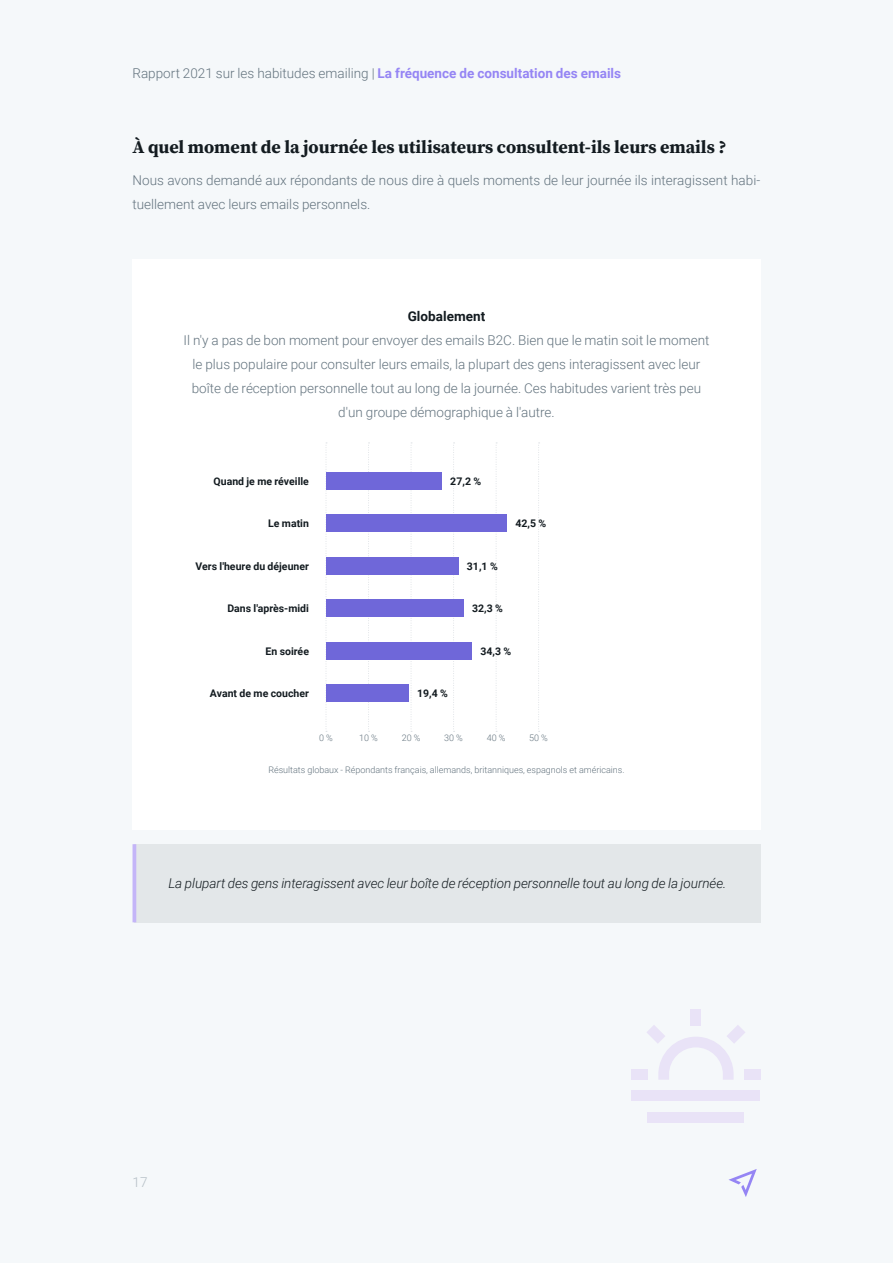
<style>
.page{position:relative;width:893px;height:1263px;background:#f5f8fa}
.page>*{position:absolute;margin:0;border:0;box-sizing:border-box;transform-origin:0 0}
.t1{font:700 18px "Source Serif Pro";color:#131b20}
.t2{font:300 13.5px/24px "Roboto";color:#63737e}
.t3{font:italic 300 13.5px "Roboto";letter-spacing:-.005em;color:#131b20}
.t4{font:700 13.5px "Roboto";color:#131b20}
.t5{font:300 13.5px "Roboto";color:#b3bdc4}
.t6{font:700 10.5px "Roboto";color:#131b20}
.t7{font:300 9px "Roboto";color:#63737e}
.s1{font-weight:700;color:#9585f4}
</style>
<div class="page">
<svg style="left:728px;top:1169px;width:29px;height:28px"></svg>
<div style="left:134px;top:844px;width:626px;height:78px;background:#e3e7e9"></div>
<hr style="left:133px;top:844px;width:3px;height:78px;background:#c4b5f8">
<div style="left:133px;top:259px;width:628px;height:570px;background:#fff"></div>
<svg style="left:326px;top:443px;width:1px;height:289px"></svg>
<svg style="left:368px;top:443px;width:2px;height:289px"></svg>
<svg style="left:411px;top:443px;width:1px;height:289px"></svg>
<svg style="left:453px;top:443px;width:2px;height:289px"></svg>
<svg style="left:496px;top:443px;width:1px;height:289px"></svg>
<svg style="left:538px;top:443px;width:2px;height:289px"></svg>
<div style="left:326px;top:472px;width:116px;height:17px;background:#6f67d9"></div>
<div style="left:326px;top:515px;width:181px;height:17px;background:#6f67d9"></div>
<div style="left:326px;top:557px;width:132px;height:17px;background:#6f67d9"></div>
<div style="left:326px;top:600px;width:137px;height:17px;background:#6f67d9"></div>
<div style="left:326px;top:642px;width:146px;height:17px;background:#6f67d9"></div>
<div style="left:326px;top:685px;width:82px;height:17px;background:#6f67d9"></div>
<div style="left:631px;top:1069px;width:17px;height:11px;background:#e9e3f7"></div>
<div style="left:691px;top:1010px;width:10px;height:16px;background:#e9e3f7"></div>
<div style="left:744px;top:1069px;width:16px;height:11px;background:#e9e3f7"></div>
<svg style="left:647px;top:1025px;width:98px;height:55px"></svg>
<div style="left:631px;top:1090px;width:129px;height:11px;background:#e9e3f7"></div>
<div style="left:648px;top:1112px;width:96px;height:11px;background:#e9e3f7"></div>
<p class="t2" style="left:132px;top:61px;width:490px">Rapport 2021 sur les habitudes emailing | <span class="s1">La fréquence de consultation des emails</span></p>
<h1 class="t1" style="left:133px;top:134px;width:595px">À quel moment de la journée les utilisateurs consultent-ils leurs emails ?</h1>
<p class="t2" style="left:133px;top:168px;width:629px">Nous avons demandé aux répondants de nous dire à quels moments de leur journée ils interagissent habi&shy;tuellement avec leurs emails personnels.</p>
<p class="t4" style="left:408px;top:307px;width:79px">Globalement</p>
<p class="t2" style="left:183px;top:328px;width:527px;text-align:center">Il n'y a pas de bon moment pour envoyer des emails B2C. Bien que le matin soit le moment le plus populaire pour consulter leurs emails, la plupart des gens interagissent avec leur boîte de réception personnelle tout au long de la journée. Ces habitudes varient très peu d'un groupe démographique à l'autre.</p>
<p class="t6" style="left:214px;top:474px;width:97px">Quand je me réveille</p>
<p class="t6" style="left:450px;top:474px;width:32px">27,2 %</p>
<p class="t6" style="left:268px;top:516px;width:42px">Le matin</p>
<p class="t6" style="left:515px;top:516px;width:32px">42,5 %</p>
<p class="t6" style="left:196px;top:559px;width:115px">Vers l'heure du déjeuner</p>
<p class="t6" style="left:227px;top:601px;width:83px">Dans l'après-midi</p>
<p class="t6" style="left:265px;top:644px;width:45px">En soirée</p>
<p class="t6" style="left:210px;top:686px;width:101px">Avant de me coucher</p>
<p class="t6" style="left:467px;top:559px;width:32px">31,1 %</p>
<p class="t6" style="left:472px;top:601px;width:32px">32,3 %</p>
<p class="t6" style="left:480px;top:644px;width:32px">34,3 %</p>
<p class="t6" style="left:417px;top:686px;width:32px">19,4 %</p>
<p class="t7" style="left:319px;top:732px;width:15px">0 %</p>
<p class="t7" style="left:359px;top:732px;width:20px">10 %</p>
<p class="t7" style="left:402px;top:732px;width:20px">20 %</p>
<p class="t7" style="left:444px;top:732px;width:20px">30 %</p>
<p class="t7" style="left:487px;top:732px;width:20px">40 %</p>
<p class="t7" style="left:529px;top:732px;width:20px">50 %</p>
<p class="t7" style="left:268px;top:764px;width:358px">Résultats globaux - Répondants français, allemands, britanniques, espagnols et américains.</p>
<p class="t3" style="left:168px;top:874px;width:559px">La plupart des gens interagissent avec leur boîte de réception personnelle tout au long de la journée.</p>
<p class="t5" style="left:133px;top:1173px;width:16px">17</p>
</div>
